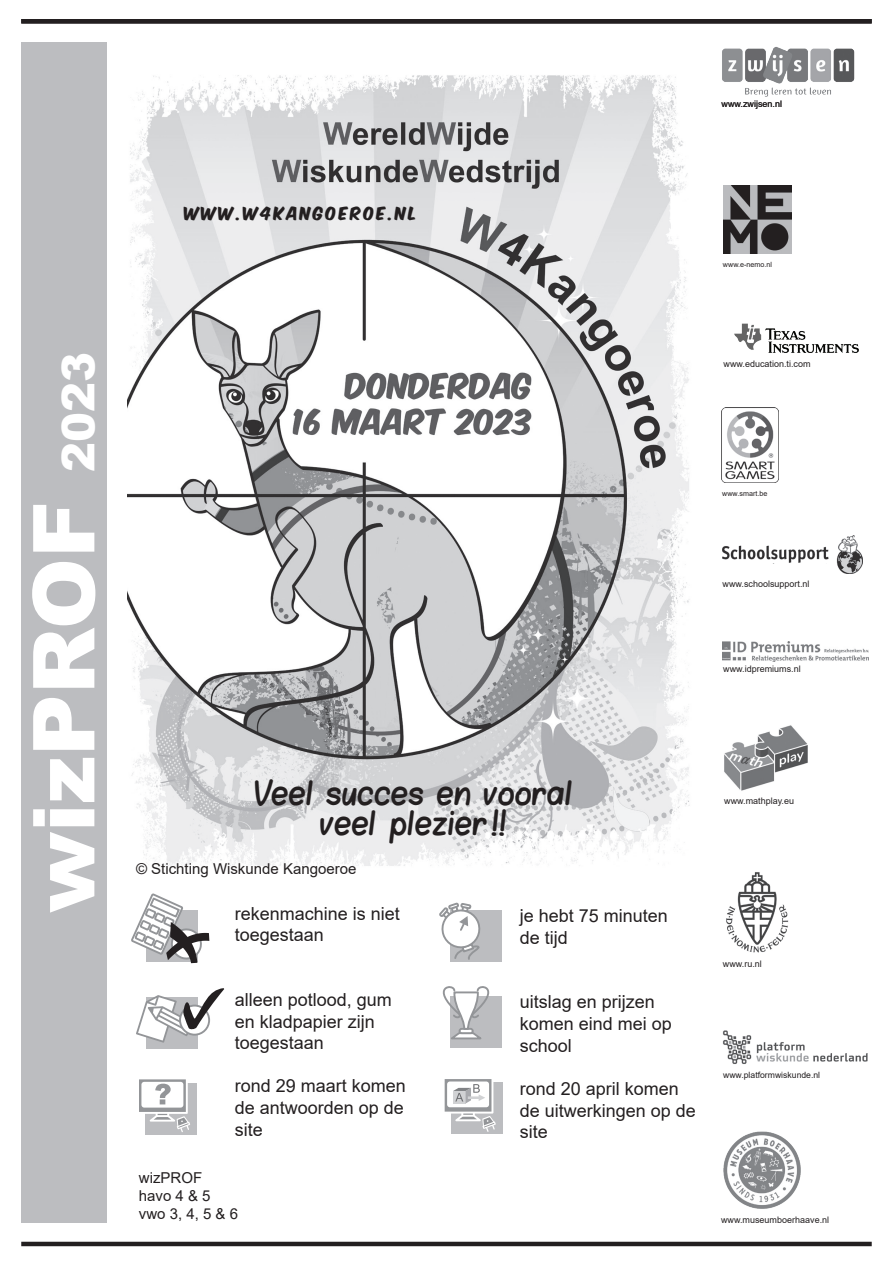
<style>
.page{position:relative;width:893px;height:1263px;background:#fff}
.page>*{position:absolute;margin:0;border:0;box-sizing:border-box;transform-origin:0 0}
.t1{font:900 85.5px "Arial";color:#fff}
.t2{font:25.5px/30.6px "Blokletters Viltstift";color:#231f20;text-align:center}
.t3{font:18px/21.6px "Arial";color:#231f20}
.t4{font:15.45px "Komika Axis";letter-spacing:.15em;color:#231f20}
.t5{font:15px/18px "Arial";color:#231f20}
.t6{font:9px "Arial";color:#231f20}
.t7{font:8.7px "Arial";color:#231f20}
.t8{font:7.2px "Arial";color:#231f20}
.s1{font-size:45px}
</style>
<div class="page">
<div style="left:21px;top:43px;width:85px;height:1179px;background:#bcbdc0"></div>
<div style="left:145px;top:1083px;width:52px;height:51px;background:#bcbdc0"></div>
<svg style="left:139px;top:1079px;width:51px;height:53px"></svg>
<div style="left:451px;top:1082px;width:52px;height:52px;background:#bcbdc0"></div>
<div style="left:451px;top:996px;width:51px;height:51px;background:#bcbdc0"></div>
<svg style="left:442px;top:986px;width:48px;height:54px"></svg>
<svg style="left:131px;top:893px;width:78px;height:70px"></svg>
<div style="left:450px;top:910px;width:51px;height:52px;background:#bcbdc0"></div>
<svg style="left:439px;top:902px;width:42px;height:58px"></svg>
<div style="left:147px;top:997px;width:51px;height:51px;background:#bcbdc0"></div>
<svg style="left:136px;top:988px;width:88px;height:55px"></svg>
<svg style="left:444px;top:1079px;width:52px;height:53px"></svg>
<hr style="left:21px;top:1242px;width:851px;height:4px;background:#231f20">
<div style="left:21px;top:19px;width:851px;height:5px;background:#231f20"></div>
<img style="left:128px;top:75px;width:562px;height:791px">
<img style="left:722px;top:47px;width:133px;height:50px">
<img style="left:724px;top:185px;width:68px;height:68px">
<img style="left:722px;top:408px;width:57px;height:74px">
<img style="left:723px;top:641px;width:145px;height:21px">
<img style="left:722px;top:536px;width:140px;height:37px">
<img style="left:726px;top:872px;width:63px;height:81px">
<img style="left:723px;top:1131px;width:78px;height:78px">
<img style="left:722px;top:1030px;width:146px;height:34px">
<img style="left:734px;top:323px;width:125px;height:30px">
<img style="left:724px;top:725px;width:84px;height:66px">
<h1 class="t1" style="left:2px;top:913px;width:562px;rotate:-90deg">wizPROF <span class="s1">2023</span></h1>
<p class="t4" style="left:184px;top:205px;width:234px">WWW.W4KANGOEROE.NL</p>
<p class="t6" style="left:722px;top:97px;width:62px">www.zwijsen.nl</p>
<p class="t8" style="left:723px;top:260px;width:51px">www.e-nemo.nl</p>
<p class="t6" style="left:724px;top:357px;width:89px">www.education.ti.com</p>
<p class="t8" style="left:722px;top:489px;width:47px">www.smart.be</p>
<p class="t6" style="left:722px;top:577px;width:89px">www.schoolsupport.nl</p>
<p class="t6" style="left:723px;top:663px;width:79px">www.idpremiums.nl</p>
<h2 class="t2" style="left:254px;top:778px;width:319px">Veel succes en vooral veel plezier !!</h2>
<p class="t5" style="left:136px;top:860px;width:222px">© Stichting Wiskunde Kangoeroe</p>
<p class="t3" style="left:235px;top:902px;width:167px">rekenmachine is niet toegestaan</p>
<p class="t3" style="left:235px;top:989px;width:159px">alleen potlood, gum en kladpapier zijn toegestaan</p>
<p class="t3" style="left:235px;top:1075px;width:173px;text-align:justify">rond 29 maart komen de antwoorden op de site</p>
<p class="t5" style="left:139px;top:1168px;width:101px">wizPROF havo 4 &amp; 5 vwo 3, 4, 5 &amp; 6</p>
<p class="t3" style="left:520px;top:905px;width:150px">je hebt 75 minuten de tijd</p>
<p class="t3" style="left:520px;top:991px;width:154px">uitslag en prijzen komen eind mei op school</p>
<p class="t3" style="left:520px;top:1078px;width:178px">rond 20 april komen de uitwerkingen op de site</p>
<p class="t6" style="left:724px;top:794px;width:71px">www.mathplay.eu</p>
<p class="t6" style="left:723px;top:957px;width:41px">www.ru.nl</p>
<p class="t7" style="left:723px;top:1069px;width:99px">www.platformwiskunde.nl</p>
<p class="t6" style="left:721px;top:1213px;width:110px">www.museumboerhaave.nl</p>
</div>
